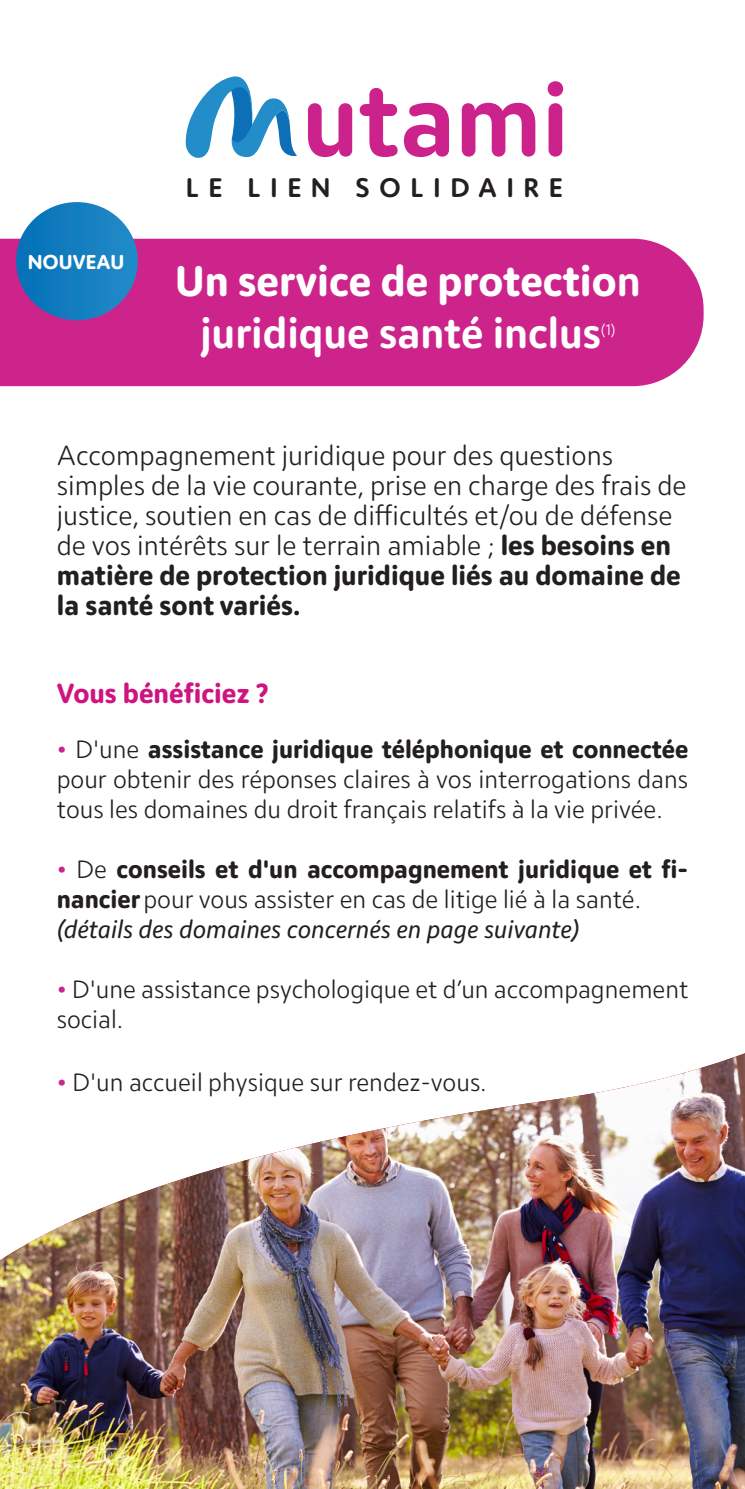
<style>
.page{position:relative;width:745px;height:1489px;background:#fff}
.page>*{position:absolute;margin:0;border:0;box-sizing:border-box;transform-origin:0 0}
.t1{font:700 42.5px "Moniker";color:#fff}
.t2{font:500 42.5px "Moniker";color:#fff}
.t3{font:300 27.5px/30px "Moniker Basic";color:#231f20}
.t4{font:700 27.5px "Moniker";color:#ce1480}
.t5{font:500 26.75px "Moniker Basic";letter-spacing:.35em;color:#231f20}
.t6{font:300 25px/30px "Moniker Basic";color:#231f20;text-align:justify}
.t7{font:700 25px/30px "Moniker";color:#231f20}
.t8{font:italic 25px "Moniker Basic";color:#231f20}
.t9{font:700 20px "Moniker";color:#fff}
.t10{font:300 15px "Moniker Basic";color:#fff}
.s1{font-weight:500}
.s2{font-family:"Moniker";font-weight:700}
.s3{color:#cc268b}
.s4{font-family:"Moniker Basic";font-weight:300;color:#cc268b}
.s5{font-family:"Moniker Basic";font-weight:300}
</style>
<div class="page">
<svg style="left:185px;top:76px;width:112px;height:82px"></svg>
<svg style="left:308px;top:103px;width:44px;height:54px"></svg>
<svg style="left:359px;top:88px;width:38px;height:69px"></svg>
<svg style="left:403px;top:103px;width:45px;height:54px"></svg>
<svg style="left:461px;top:103px;width:74px;height:54px"></svg>
<svg style="left:547px;top:81px;width:16px;height:76px"></svg>
<div style="left:0;top:239px;width:703px;height:147px;background:#cd248c"></div>
<img style="left:0;top:1053px;width:744px;height:435px">
<svg style="left:16px;top:202px;width:122px;height:118px;background:#4081c0"></svg>
<p class="t9" style="left:28px;top:248px;width:98px">NOUVEAU</p>
<p class="t5" style="left:185px;top:169px;width:378px">LE LIEN SOLIDAIRE</p>
<p class="t1" style="left:175px;top:252px;width:466px">Un service de protectio<span class="s1">n</span></p>
<p class="t2" style="left:200px;top:304px;width:402px">juridique santé inclus</p>
<p class="t10" style="left:600px;top:320px;width:16px">(1)</p>
<p class="t3" style="left:57px;top:439px;width:631px">Accompagnement juridique pour des questions simples de la vie courante, prise en charge des frais de justice, soutien en cas de difficultés et/ou de défense de vos intérêts sur le terrain amiable ; <span class="s2">les besoins en matière de protection juridique liés au domaine de la santé sont variés.</span></p>
<p class="t4" style="left:57px;top:674px;width:213px">Vous bénéficiez ?</p>
<p class="t6" style="left:57px;top:733px;width:632px"><span class="s3">•</span> D'une <span class="s2">assistance juridique téléphonique et connectée </span>pour obtenir des réponses claires à vos interrogations dans tous les domaines du droit français relatifs à la vie privée.</p>
<p class="t7" style="left:57px;top:853px;width:632px"><span class="s4">•</span> <span class="s5">De</span> conseils et d'un accompagnement juridique et fi&shy;nancier<span class="s5">pour vous assister en cas de litige lié à la santé.</span></p>
<p class="t8" style="left:57px;top:913px;width:524px">(détails des domaines concernés en page suivante)</p>
<p class="t6" style="left:57px;top:973px;width:632px"><span class="s3">•</span> D'une assistance psychologique et d’un accompagnement social.</p>
<p class="t6" style="left:57px;top:1066px;width:431px"><span class="s3">•</span> D'un accueil physique sur rendez-vous.</p>
</div>
